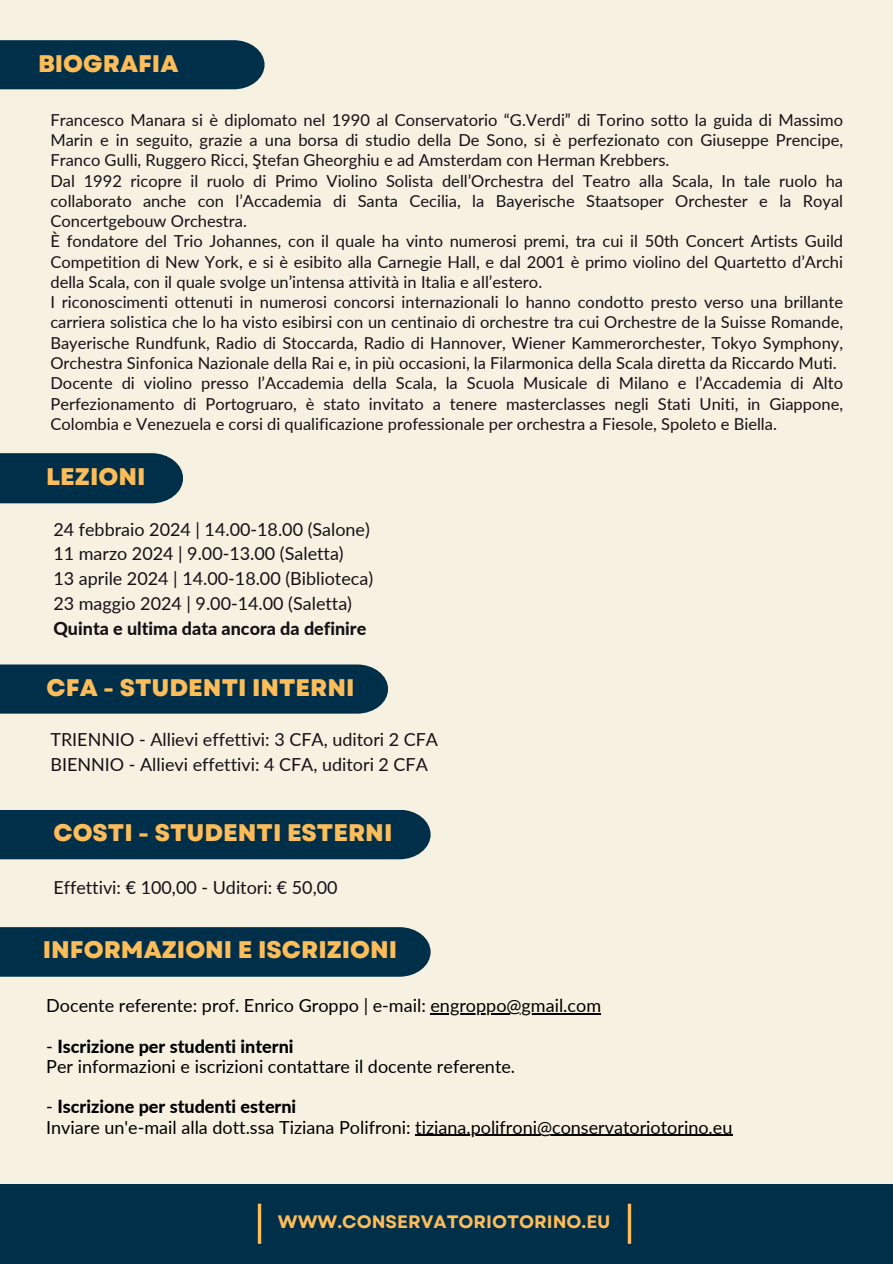
<style>
.page{position:relative;width:893px;height:1264px;background:#fff}
.page>*{position:absolute;margin:0;border:0;box-sizing:border-box;transform-origin:0 0}
.t1{font:800 24px "Garet";color:#ffbd59}
.t2{font:18px "Lato";color:#151117}
.t3{font:18px "Lato";color:#000}
.t4{font:800 18px "Lato";color:#000}
.t5{font:800 18px "Lato";color:#151117}
.t6{font:700 18px "Garet";color:#ffbd59}
.t7{font:16.5px/20.2px "Lato";color:#151117;text-align:justify}
.s1{font-weight:400}
</style>
<div class="page">
<div style="left:0;top:0;width:892px;height:1263px;background:#f6f1e0"></div>
<div style="left:0;top:1184px;width:892px;height:79px;background:#003049"></div>
<hr style="left:258px;top:1203px;width:3px;height:40px;background:#ffbd59">
<svg style="left:627px;top:1203px;width:4px;height:40px"></svg>
<div style="left:0;top:664px;width:388px;height:49px;background:#003049"></div>
<div style="left:0;top:40px;width:264px;height:49px;background:#003049"></div>
<div style="left:0;top:453px;width:183px;height:50px;background:#003049"></div>
<div style="left:0;top:810px;width:430px;height:49px;background:#003049"></div>
<div style="left:0;top:927px;width:430px;height:49px;background:#003049"></div>
<hr style="left:430px;top:1013px;width:171px;height:1px;background:#000">
<hr style="left:415px;top:1134px;width:317px;height:1px;background:#000">
<p class="t1" style="left:38px;top:46px;width:142px">BIOGRAFIA</p>
<p class="t7" style="left:50px;top:109px;width:794px">Francesco Manara si è diplomato nel 1990 al Conservatorio “G.Verdi” di Torino sotto la guida di Massimo Marin e in seguito, grazie a una borsa di studio della De Sono, si è perfezionato con Giuseppe Prencipe, Franco Gulli, Ruggero Ricci, Ştefan Gheorghiu e ad Amsterdam con Herman Krebbers.</p>
<p class="t7" style="left:50px;top:170px;width:794px">Dal 1992 ricopre il ruolo di Primo Violino Solista dell’Orchestra del Teatro alla Scala, In tale ruolo ha collaborato anche con l’Accademia di Santa Cecilia, la Bayerische Staatsoper Orchester e la Royal Concertgebouw Orchestra.</p>
<p class="t7" style="left:50px;top:231px;width:794px">È fondatore del Trio Johannes, con il quale ha vinto numerosi premi, tra cui il 50th Concert Artists Guild Competition di New York, e si è esibito alla Carnegie Hall, e dal 2001 è primo violino del Quartetto d’Archi della Scala, con il quale svolge un’intensa attività in Italia e all’estero.</p>
<h1 class="t7" style="left:50px;top:292px;width:794px">I riconoscimenti ottenuti in numerosi concorsi internazionali lo hanno condotto presto verso una brillante carriera solistica che lo ha visto esibirsi con un centinaio di orchestre tra cui Orchestre de la Suisse Romande, Bayerische Rundfunk, Radio di Stoccarda, Radio di Hannover, Wiener Kammerorchester, Tokyo Symphony, Orchestra Sinfonica Nazionale della Rai e, in più occasioni, la Filarmonica della Scala diretta da Riccardo Muti.</h1>
<p class="t7" style="left:50px;top:373px;width:794px">Docente di violino presso l’Accademia della Scala, la Scuola Musicale di Milano e l’Accademia di Alto Perfezionamento di Portogruaro, è stato invitato a tenere masterclasses negli Stati Uniti, in Giappone, Colombia e Venezuela e corsi di qualificazione professionale per orchestra a Fiesole, Spoleto e Biella.</p>
<p class="t1" style="left:46px;top:459px;width:101px">LEZIONI</p>
<p class="t2" style="left:53px;top:517px;width:318px">24 febbraio 2024 | 14.00-18.00 (Salone)</p>
<p class="t2" style="left:53px;top:542px;width:292px">11 marzo 2024 | 9.00-13.00 (Saletta)</p>
<h3 class="t2" style="left:53px;top:567px;width:321px">13 aprile 2024 | 14.00-18.00 (Biblioteca)</h3>
<h1 class="t2" style="left:53px;top:592px;width:300px">23 maggio 2024 | 9.00-14.00 (Saletta)</h1>
<p class="t5" style="left:53px;top:616px;width:314px">Quinta e ultima data ancora da definire</p>
<p class="t1" style="left:47px;top:670px;width:309px">CFA - STUDENTI INTERNI</p>
<p class="t2" style="left:50px;top:728px;width:389px">TRIENNIO - Allievi effettivi: 3 CFA, uditori 2 CFA</p>
<h1 class="t2" style="left:50px;top:753px;width:379px">BIENNIO - Allievi effettivi: 4 CFA, uditori 2 CFA</h1>
<p class="t1" style="left:53px;top:815px;width:340px">COSTI - STUDENTI ESTERNI</p>
<h1 class="t2" style="left:53px;top:876px;width:286px">Effettivi: € 100,00 - Uditori: € 50,00</h1>
<p class="t1" style="left:43px;top:932px;width:356px">INFORMAZIONI E ISCRIZIONI</p>
<p class="t3" style="left:46px;top:994px;width:556px">Docente referente: prof. Enrico Groppo | e-mail: engroppo@gmail.com</p>
<p class="t4" style="left:46px;top:1034px;width:249px"><span class="s1">-</span> Iscrizione per studenti interni</p>
<p class="t3" style="left:46px;top:1055px;width:470px">Per informazioni e iscrizioni contattare il docente referente.</p>
<p class="t4" style="left:46px;top:1095px;width:251px"><span class="s1">-</span> Iscrizione per studenti esterni</p>
<h2 class="t3" style="left:46px;top:1115px;width:687px">Inviare un'e-mail alla dott.ssa Tiziana Polifroni: tiziana.polifroni@conservatoriotorino.eu</h2>
<h1 class="t6" style="left:278px;top:1208px;width:334px">WWW.CONSERVATORIOTORINO.EU</h1>
</div>
